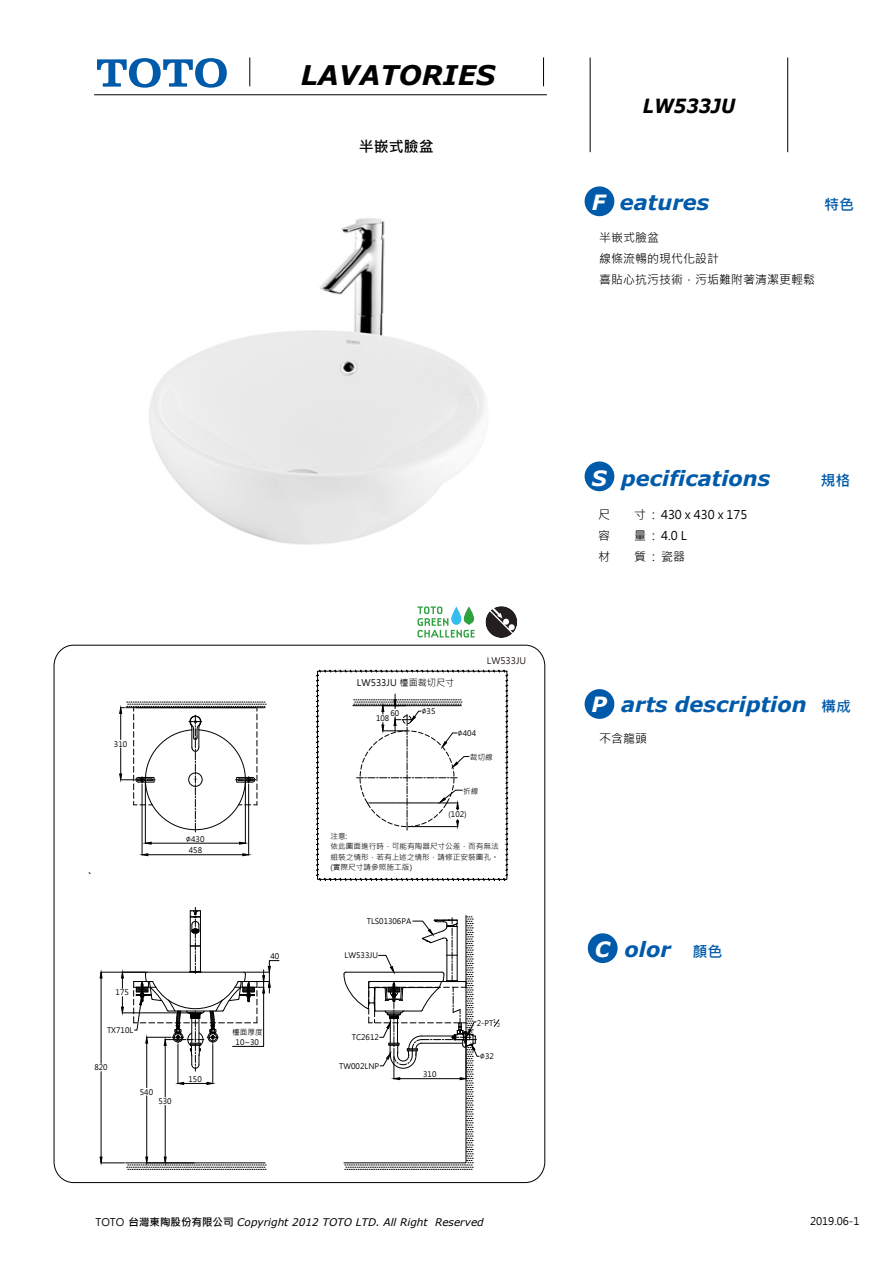
<style>
.page{position:relative;width:893px;height:1263px;background:#fff}
.page>*{position:absolute;margin:0;border:0;box-sizing:border-box;transform-origin:0 0}
.t1{font:italic 700 27px "Verdana";color:#000}
.t2{font:italic 700 21px "Verdana";color:#005aaa}
.t3{font:italic 700 19.5px "Verdana";color:#000;scale:.9 1}
.t4{font:700 15px "Microsoft Jheng Hei";color:#000}
.t5{font:700 15px "Microsoft Jheng Hei";color:#005aaa}
.t6{font:12px/21px "Microsoft Jheng Hei";color:#000}
.t7{font:italic 10.5px "Verdana";color:#000}
.t8{font:10.5px "Microsoft Jheng Hei";color:#000}
.t9{font:9.15px "Microsoft Jheng Hei";color:#000}
.t10{font:9px "Microsoft Jheng Hei";color:#231916}
.t11{font:7.65px/10.4px "Microsoft Jheng Hei";color:#000;text-align:center}
.t12{font:5.25px "Microsoft Jheng Hei";color:#000}
.s1{color:#fff}
.s2{font-family:"ISOCPEUR";font-size:8.85px}
.s3{font-family:"Microsoft Jheng Hei";font-style:normal}
.s4{font-family:"Microsoft Jheng Hei";font-weight:700;font-style:normal}
.s5{font-family:"Microsoft Jheng Hei";font-style:normal;font-size:15px}
</style>
<div class="page">
<hr style="left:787px;top:58px;width:1px;height:94px;background:#000">
<hr style="left:590px;top:58px;width:1px;height:94px;background:#000">
<hr style="left:94px;top:95px;width:453px;height:1px;background:#000">
<svg style="left:250px;top:57px;width:1px;height:29px"></svg>
<svg style="left:543px;top:57px;width:1px;height:29px"></svg>
<div style="left:588px;top:933px;width:30px;height:30px;background:#005aaa;border-radius:50%"></div>
<div style="left:585px;top:186px;width:29px;height:30px;background:#005aaa;border-radius:50%"></div>
<svg style="left:97px;top:58px;width:130px;height:30px"></svg>
<div style="left:585px;top:461px;width:29px;height:30px;background:#005aaa;border-radius:50%"></div>
<div style="left:585px;top:689px;width:29px;height:30px;background:#005aaa;border-radius:50%"></div>
<svg style="left:485px;top:606px;width:32px;height:32px"></svg>
<svg style="left:418px;top:606px;width:57px;height:31px"></svg>
<svg style="left:119px;top:702px;width:147px;height:130px"></svg>
<hr style="left:145px;top:781px;width:1px;height:62px;background:#000">
<hr style="left:245px;top:781px;width:1px;height:62px;background:#000">
<hr style="left:151px;top:843px;width:89px;height:1px;background:#000">
<svg style="left:143px;top:842px;width:9px;height:2px"></svg>
<svg style="left:239px;top:842px;width:9px;height:2px"></svg>
<hr style="left:142px;top:784px;width:1px;height:71px;background:#000">
<hr style="left:248px;top:784px;width:1px;height:71px;background:#000">
<hr style="left:148px;top:854px;width:95px;height:1px;background:#000">
<svg style="left:140px;top:853px;width:8px;height:3px"></svg>
<svg style="left:242px;top:853px;width:9px;height:3px"></svg>
<hr style="left:178px;top:1044px;width:1px;height:40px;background:#000">
<hr style="left:213px;top:1044px;width:1px;height:40px;background:#000">
<svg style="left:176px;top:1082px;width:39px;height:3px"></svg>
<hr style="left:165px;top:1045px;width:1px;height:52px;background:#000">
<hr style="left:165px;top:1105px;width:1px;height:52px;background:#000">
<hr style="left:146px;top:1043px;width:1px;height:44px;background:#000">
<hr style="left:146px;top:1096px;width:1px;height:61px;background:#000">
<hr style="left:101px;top:972px;width:45px;height:1px;background:#000">
<hr style="left:101px;top:978px;width:1px;height:85px;background:#000">
<hr style="left:101px;top:1072px;width:1px;height:85px;background:#000">
<svg style="left:100px;top:970px;width:2px;height:8px"></svg>
<svg style="left:100px;top:1156px;width:166px;height:14px"></svg>
<svg style="left:494px;top:1019px;width:5px;height:8px"></svg>
<svg style="left:316px;top:669px;width:193px;height:212px"></svg>
<svg style="left:121px;top:907px;width:158px;height:164px"></svg>
<svg style="left:343px;top:915px;width:136px;height:255px"></svg>
<img style="left:149px;top:218px;width:337px;height:327px">
<h1 class="t1" style="left:301px;top:56px;width:196px">LAVATORIES</h1>
<h3 class="t4" style="left:359px;top:137px;width:77px">半嵌式臉盆</h3>
<h3 class="t3" style="left:643px;top:92px;width:104px">LW533JU</h3>
<h2 class="t2" style="left:592px;top:187px;width:119px"><span class="s1">F</span> eatures</h2>
<h3 class="t5" style="left:824px;top:195px;width:31px">特色</h3>
<h3 class="t6" style="left:599px;top:227px;width:217px">半嵌式臉盆<br>線條流暢的現代化設計<br>喜貼心抗污技術，污垢難附著清潔更輕鬆</h3>
<p class="t11" style="left:114px;top:739px;width:15px">310</p>
<p class="t11" style="left:186px;top:833px;width:20px;line-height:11.6px"><span class="s2">∅</span>430<br>458</p>
<p class="t11" style="left:116px;top:987px;width:15px">175</p>
<p class="t11" style="left:270px;top:951px;width:10px">40</p>
<p class="t11" style="left:107px;top:1025px;width:28px">TX710L</p>
<p class="t11" style="left:232px;top:1028px;width:32px;line-height:9.8px">檯面厚度<br>10~30</p>
<p class="t11" style="left:94px;top:1062px;width:15px">820</p>
<p class="t11" style="left:140px;top:1087px;width:15px">540</p>
<p class="t11" style="left:158px;top:1096px;width:15px">530</p>
<p class="t11" style="left:188px;top:1074px;width:15px">150</p>
<p class="t9" style="left:357px;top:676px;width:99px">LW533JU 檯面裁切尺寸</p>
<p class="t11" style="left:390px;top:708px;width:10px">60</p>
<p class="t11" style="left:421px;top:706px;width:16px"><span class="s2">∅</span>35</p>
<p class="t11" style="left:376px;top:713px;width:15px">108</p>
<p class="t11" style="left:457px;top:728px;width:20px"><span class="s2">∅</span>404</p>
<p class="t10" style="left:487px;top:655px;width:41px">LW533JU</p>
<p class="t11" style="left:470px;top:752px;width:24px">裁切線</p>
<p class="t11" style="left:463px;top:786px;width:17px">折線</p>
<p class="t11" style="left:448px;top:809px;width:20px">(102)</p>
<p class="t11" style="left:330px;top:831px;width:170px;text-align:left">注意:<br>依此圖面進行時，可能有陶器尺寸公差，而有無法組裝之情形，若有上述之情形，請修正安裝圖孔。(實際尺寸請參照施工版)</p>
<p class="t11" style="left:367px;top:916px;width:46px">TLS01306PA</p>
<p class="t11" style="left:345px;top:950px;width:35px">LW533JU</p>
<p class="t11" style="left:352px;top:1032px;width:29px">TC2612</p>
<p class="t11" style="left:339px;top:1061px;width:41px">TW002LNP</p>
<p class="t11" style="left:423px;top:1069px;width:15px">310</p>
<p class="t11" style="left:477px;top:1018px;width:21px">2-PT<sup>1</sup></p>
<p class="t12" style="left:497px;top:1022px;width:5px">2</p>
<p class="t11" style="left:480px;top:1051px;width:16px"><span class="s2">∅</span>32</p>
<h3 class="t7" style="left:95px;top:1215px;width:390px"><span class="s3">TOTO</span> <span class="s4">台灣東陶股份有限公司</span> Copyright 2012 TOTO LTD. All Right Reserved</h3>
<h2 class="t2" style="left:592px;top:464px;width:180px"><span class="s1">S</span> pecifications</h2>
<h3 class="t5" style="left:821px;top:471px;width:31px">規格</h3>
<h3 class="t6" style="left:598px;top:504px;width:13px">尺</h3>
<h3 class="t6" style="left:634px;top:504px;width:115px">寸 : 430 x 430 x 175</h3>
<h3 class="t6" style="left:598px;top:525px;width:13px">容</h3>
<h3 class="t6" style="left:634px;top:525px;width:54px">量 : 4.0 L</h3>
<h3 class="t6" style="left:598px;top:546px;width:13px">材</h3>
<h3 class="t6" style="left:634px;top:546px;width:52px">質 : 瓷器</h3>
<h2 class="t2" style="left:591px;top:690px;width:261px"><span class="s1">P</span> arts description <span class="s5">構成</span></h2>
<h3 class="t6" style="left:599px;top:728px;width:49px">不含龍頭</h3>
<h2 class="t2" style="left:595px;top:935px;width:129px"><span class="s1">C</span> olor <span class="s5">顏色</span></h2>
<h3 class="t8" style="left:810px;top:1214px;width:51px">2019.06-1</h3>
</div>
